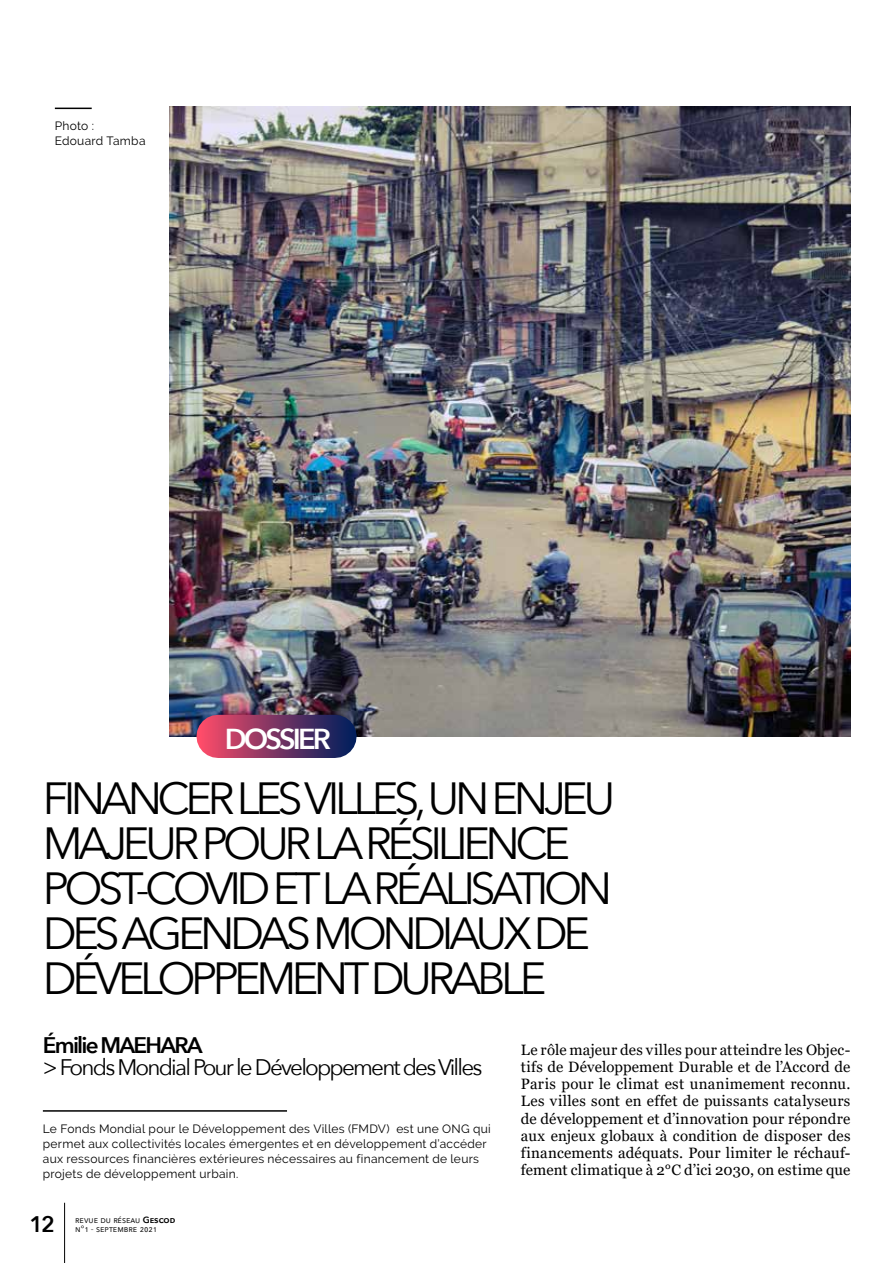
<style>
.page{position:relative;width:893px;height:1263px;background:#fff}
.page>*{position:absolute;margin:0;border:0;box-sizing:border-box;transform-origin:0 0}
.t1{font:45px/45px "Avenir Next";letter-spacing:-.1em;color:#000}
.t2{font:600 28.8px "Avenir Next";letter-spacing:-.1em;color:#fff}
.t3{font:22.5px "Avenir Next";letter-spacing:-.08em;color:#000}
.t4{font:600 22.5px "Avenir Next";letter-spacing:-.08em;color:#000}
.t5{font:15px/17.2px "Georgia";letter-spacing:.005em;color:#000;text-align:justify}
.t6{font:12px/15px "Raleway";letter-spacing:.025em;color:#000}
.t7{font:9px/9px "Avenir Next";color:#000}
.s1{font-weight:600}
</style>
<div class="page">
<hr style="left:64px;top:1203px;width:1px;height:60px;background:#000">
<img style="left:170px;top:106px;width:680px;height:630px">
<hr style="left:43px;top:1110px;width:244px;height:2px;background:#000">
<hr style="left:55px;top:108px;width:37px;height:1px;background:#000">
<div style="left:218px;top:715px;width:117px;height:43px;background:linear-gradient(to right,#dc4667,#19235e)"></div>
<p class="t6" style="left:55px;top:119px;width:92px">Photo :<br>Edouard Tamba</p>
<h2 class="t2" style="left:225px;top:714px;width:108px">DOSSIER</h2>
<h1 class="t1" style="left:43px;top:774px;width:574px">FINANCER LES VILLES,UN ENJEU<br>MAJEUR POUR LA RÉSILIENCE<br>POST-COVID ET LA RÉALISATION<br>DES AGENDAS MONDIAUX DE<br>DÉVELOPPEMENT DURABLE</h1>
<h3 class="t4" style="left:43px;top:1026px;width:161px">Émilie MAEHARA</h3>
<h3 class="t3" style="left:43px;top:1048px;width:441px">&gt; Fonds Mondial Pour le Développement des Villes</h3>
<p class="t6" style="left:43px;top:1121px;width:449px">Le Fonds Mondial pour le Développement des Villes (FMDV) est une ONG qui permet aux collectivités locales émergentes et en développement d’accéder aux ressources financières extérieures nécessaires au financement de leurs projets de développement urbain.</p>
<h3 class="t4" style="left:30px;top:1205px;width:27px">12</h3>
<p class="t7" style="left:75px;top:1215px;width:102px">revue du réseau <span class="s1">Gescod </span>n°1 - septembre 2021</p>
<p class="t5" style="left:521px;top:1041px;width:331px">Le rôle majeur des villes pour atteindre les Objec&shy;tifs de Développement Durable et de l’Accord de Paris pour le climat est unanimement reconnu.<br>Les villes sont en effet de puissants catalyseurs de développement et d’innovation pour répondre aux enjeux globaux à condition de disposer des financements adéquats. Pour limiter le réchauf&shy;fement climatique à 2°C d’ici 2030, on estime que</p>
</div>
